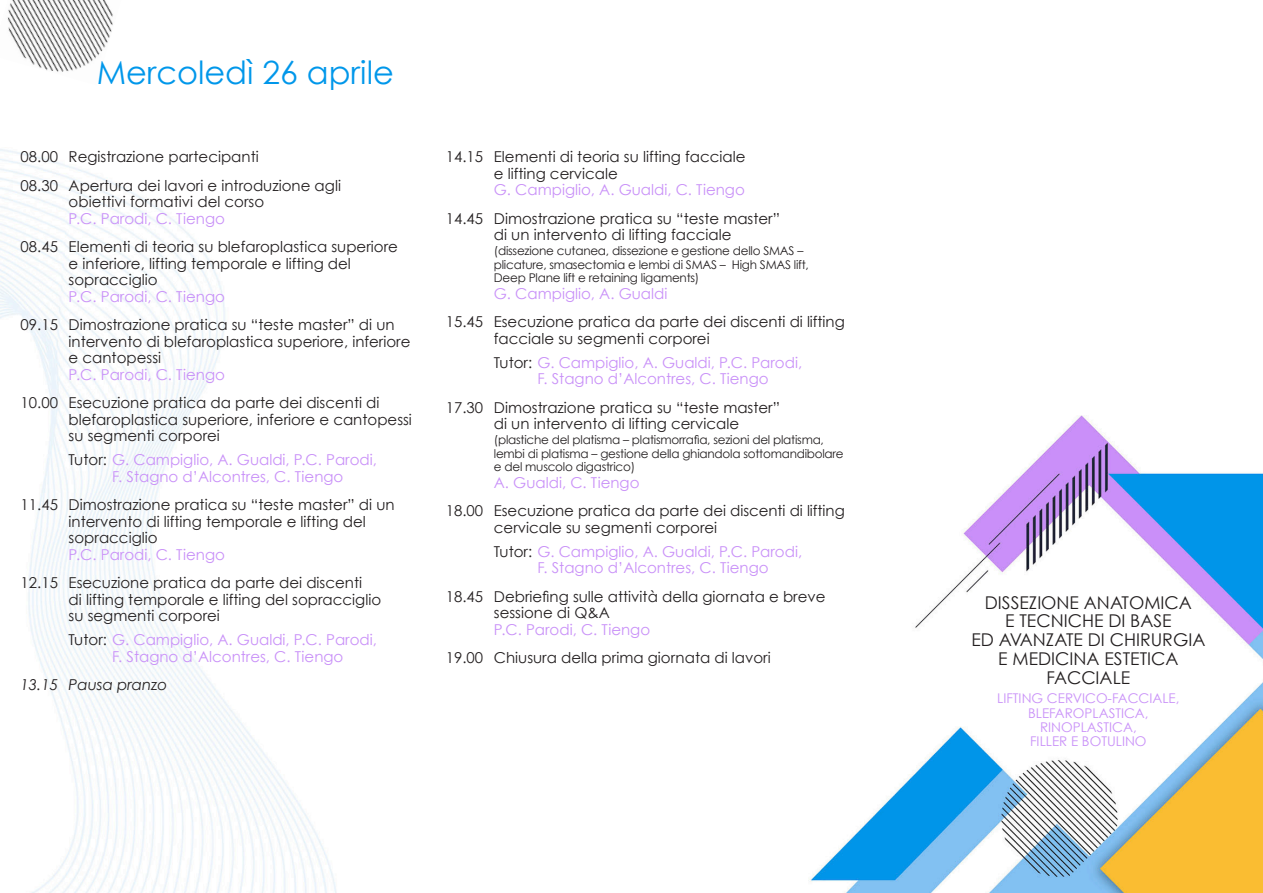
<style>
.page{position:relative;width:1263px;height:893px;background:#fff}
.page>*{position:absolute;margin:0;border:0;box-sizing:border-box;transform-origin:0 0}
.t1{font:31.95px "Century Gothic";color:#0097ea}
.t2{font:17.55px/18.8px "Century Gothic";color:#231f20;text-align:center}
.t3{font:15px/16.5px "Century Gothic";color:#231f20}
.t4{font:15px "Century Gothic";color:#c991f8}
.t5{font:italic 15px "Century Gothic";color:#231f20}
.t6{font:13.35px/14.2px "Century Gothic";color:#c991f8;text-align:center}
.t7{font:12px/13.5px "Century Gothic";letter-spacing:-.02em;color:#231f20}
.s1{color:#231f20}
</style>
<div class="page">
<img style="left:0;top:149px;width:1263px;height:744px">
<img style="left:7px;top:0;width:106px;height:72px">
<p class="t1" style="left:97px;top:53px;width:299px">Mercoledì 26 aprile</p>
<p class="t3" style="left:21px;top:148px;width:240px">08.00 Registrazione partecipanti</p>
<p class="t3" style="left:21px;top:177px;width:322px">08.30 Apertura dei lavori e introduzione agli</p>
<p class="t3" style="left:69px;top:193px;width:197px">obiettivi formativi del corso</p>
<p class="t4" style="left:69px;top:209px;width:158px">P.C. Parodi, C. Tiengo</p>
<p class="t3" style="left:21px;top:238px;width:379px">08.45 Elementi di teoria su blefaroplastica superiore</p>
<p class="t3" style="left:69px;top:255px;width:284px">e inferiore, lifting temporale e lifting del sopracciglio</p>
<p class="t4" style="left:69px;top:287px;width:158px">P.C. Parodi, C. Tiengo</p>
<p class="t3" style="left:69px;top:316px;width:343px;text-indent:-48px">09.15 Dimostrazione pratica su “teste master” di un intervento di blefaroplastica superiore, inferiore e cantopessi</p>
<p class="t4" style="left:69px;top:365px;width:158px">P.C. Parodi, C. Tiengo</p>
<p class="t3" style="left:69px;top:394px;width:345px;text-indent:-48px">10.00 Esecuzione pratica da parte dei discenti di blefaroplastica superiore, inferiore e cantopessi su segmenti corporei</p>
<p class="t4" style="left:69px;top:451px;width:310px"><span class="s1">Tutor:</span> G. Campiglio, A. Gualdi, P.C. Parodi,</p>
<p class="t4" style="left:112px;top:467px;width:233px">F. Stagno d’Alcontres, C. Tiengo</p>
<p class="t3" style="left:69px;top:496px;width:328px;text-indent:-48px">11.45 Dimostrazione pratica su “teste master” di un intervento di lifting temporale e lifting del sopracciglio</p>
<p class="t4" style="left:69px;top:545px;width:158px">P.C. Parodi, C. Tiengo</p>
<p class="t3" style="left:21px;top:574px;width:343px">12.15 Esecuzione pratica da parte dei discenti</p>
<p class="t3" style="left:69px;top:591px;width:314px">di lifting temporale e lifting del sopracciglio</p>
<p class="t3" style="left:69px;top:607px;width:153px">su segmenti corporei</p>
<p class="t4" style="left:69px;top:631px;width:310px"><span class="s1">Tutor:</span> G. Campiglio, A. Gualdi, P.C. Parodi,</p>
<p class="t4" style="left:112px;top:647px;width:233px">F. Stagno d’Alcontres, C. Tiengo</p>
<p class="t5" style="left:21px;top:676px;width:148px">13.15 Pausa pranzo</p>
<p class="t3" style="left:446px;top:148px;width:301px">14.15 Elementi di teoria su lifting facciale</p>
<p class="t3" style="left:494px;top:165px;width:126px">e lifting cervicale</p>
<p class="t4" style="left:494px;top:181px;width:252px">G. Campiglio, A. Gualdi, C. Tiengo</p>
<p class="t3" style="left:446px;top:210px;width:336px">14.45 Dimostrazione pratica su “teste master”</p>
<p class="t3" style="left:494px;top:226px;width:239px">di un intervento di lifting facciale</p>
<p class="t7" style="left:494px;top:244px;width:317px">(dissezione cutanea, dissezione e gestione dello SMAS – plicature, smasectomia e lembi di SMAS – High SMAS lift,<br>Deep Plane lift e retaining ligaments)</p>
<p class="t4" style="left:494px;top:284px;width:175px">G. Campiglio, A. Gualdi</p>
<p class="t3" style="left:494px;top:313px;width:352px;text-indent:-48px">15.45 Esecuzione pratica da parte dei discenti di lifting facciale su segmenti corporei</p>
<p class="t4" style="left:494px;top:353px;width:310px"><span class="s1">Tutor:</span> G. Campiglio, A. Gualdi, P.C. Parodi,</p>
<p class="t4" style="left:537px;top:370px;width:233px">F. Stagno d’Alcontres, C. Tiengo</p>
<p class="t3" style="left:446px;top:399px;width:336px">17.30 Dimostrazione pratica su “teste master”</p>
<p class="t3" style="left:494px;top:415px;width:247px">di un intervento di lifting cervicale</p>
<p class="t7" style="left:494px;top:433px;width:351px">(plastiche del platisma – platismorrafia, sezioni del platisma, lembi di platisma – gestione della ghiandola sottomandibolare e del muscolo digastrico)</p>
<p class="t4" style="left:494px;top:473px;width:147px">A. Gualdi, C. Tiengo</p>
<p class="t3" style="left:494px;top:502px;width:352px;text-indent:-48px">18.00 Esecuzione pratica da parte dei discenti di lifting cervicale su segmenti corporei</p>
<p class="t4" style="left:494px;top:542px;width:310px"><span class="s1">Tutor:</span> G. Campiglio, A. Gualdi, P.C. Parodi,</p>
<p class="t4" style="left:537px;top:559px;width:233px">F. Stagno d’Alcontres, C. Tiengo</p>
<p class="t3" style="left:494px;top:588px;width:333px;text-indent:-48px">18.45 Debriefing sulle attività della giornata e breve sessione di Q&amp;A</p>
<p class="t4" style="left:494px;top:620px;width:158px">P.C. Parodi, C. Tiengo</p>
<p class="t3" style="left:446px;top:649px;width:326px">19.00 Chiusura della prima giornata di lavori</p>
<p class="t2" style="left:985px;top:593px;width:209px">DISSEZIONE ANATOMICA</p>
<p class="t2" style="left:1005px;top:611px;width:168px">E TECNICHE DI BASE</p>
<p class="t2" style="left:971px;top:630px;width:235px">ED AVANZATE DI CHIRURGIA<br>E MEDICINA ESTETICA</p>
<p class="t2" style="left:1046px;top:668px;width:85px">FACCIALE</p>
<p class="t6" style="left:997px;top:691px;width:184px">LIFTING CERVICO-FACCIALE,<br>BLEFAROPLASTICA,</p>
<p class="t6" style="left:1040px;top:720px;width:98px">RINOPLASTICA,</p>
<p class="t6" style="left:1030px;top:734px;width:118px">FILLER E BOTULINO</p>
</div>
